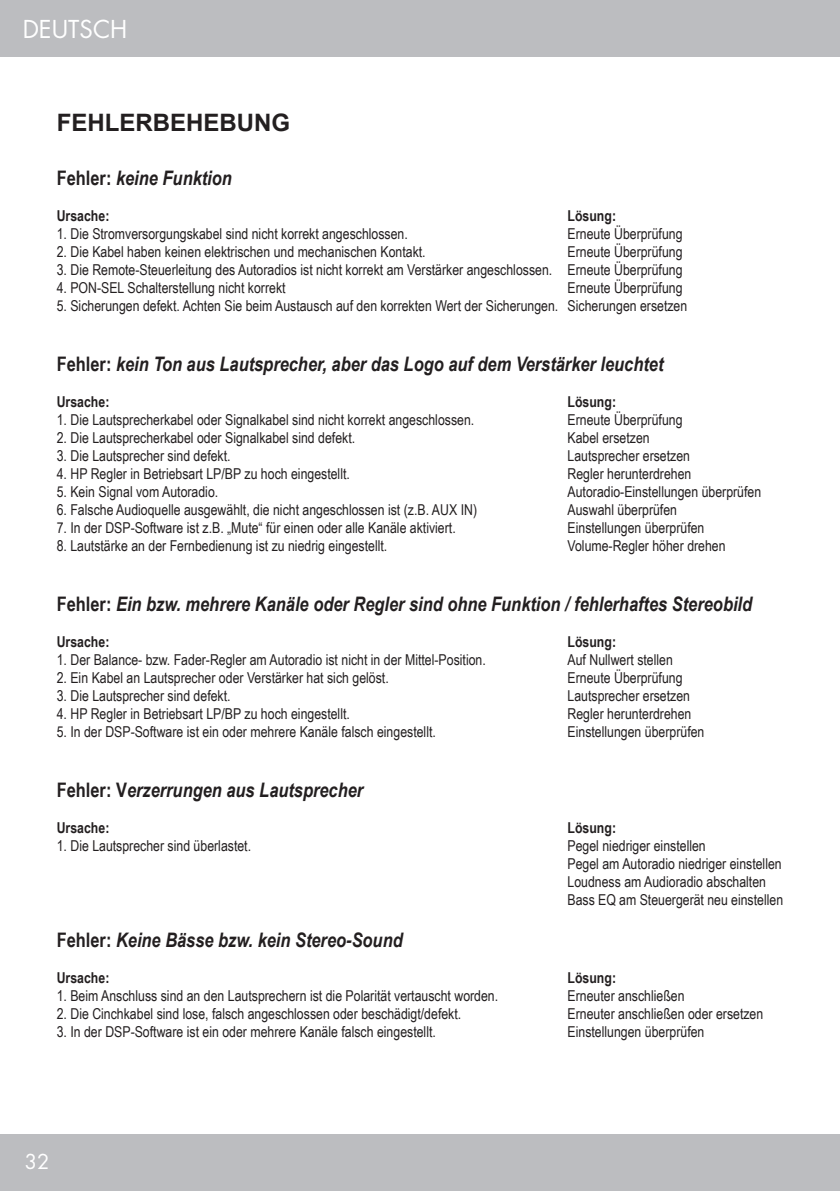
<style>
.page{position:relative;width:840px;height:1191px;background:#fff}
.page>*{position:absolute;margin:0;border:0;box-sizing:border-box;transform-origin:0 0}
.t1{font:700 24px "Arial";color:#231f20}
.t2{font:24px "Futura";color:#fff}
.t3{font:italic 700 20px "Arial Narrow";color:#231f20}
.t4{font:20px "Futura";color:#fff}
.t5{font:15px/18px "Arial Narrow";color:#231f20}
.t6{font:700 15px "Arial Narrow";color:#231f20}
.s1{font-style:normal}
</style>
<div class="page">
<div style="left:0;top:0;width:839px;height:57px;background:#bcbdc0"></div>
<div style="left:0;top:1134px;width:839px;height:57px;background:#bcbdc0"></div>
<h1 class="t2" style="left:23px;top:12px;width:106px">DEUTSCH</h1>
<h1 class="t1" style="left:57px;top:106px;width:235px">FEHLERBEHEBUNG</h1>
<h2 class="t3" style="left:57px;top:163px;width:176px"><span class="s1">Fehler:</span> keine Funktion</h2>
<p class="t6" style="left:57px;top:204px;width:54px">Ursache:</p>
<p class="t6" style="left:567px;top:204px;width:50px">Lösung:</p>
<p class="t5" style="left:57px;top:224px;width:352px">1. Die Stromversorgungskabel sind nicht korrekt angeschlossen.</p>
<p class="t5" style="left:567px;top:224px;width:116px">Erneute Überprüfung</p>
<p class="t5" style="left:57px;top:242px;width:370px">2. Die Kabel haben keinen elektrischen und mechanischen Kontakt.</p>
<p class="t5" style="left:567px;top:242px;width:116px">Erneute Überprüfung</p>
<p class="t5" style="left:57px;top:260px;width:627px">3. Die Remote-Steuerleitung des Autoradios ist nicht korrekt am Verstärker angeschlossen. Erneute Überprüfung</p>
<p class="t5" style="left:57px;top:278px;width:230px">4. PON-SEL Schalterstellung nicht korrekt</p>
<p class="t5" style="left:567px;top:278px;width:116px">Erneute Überprüfung</p>
<p class="t5" style="left:57px;top:296px;width:631px">5. Sicherungen defekt. Achten Sie beim Austausch auf den korrekten Wert der Sicherungen. Sicherungen ersetzen</p>
<h2 class="t3" style="left:57px;top:349px;width:608px"><span class="s1">Fehler:</span> kein Ton aus Lautsprecher, aber das Logo auf dem Verstärker leuchtet</h2>
<p class="t6" style="left:57px;top:390px;width:54px">Ursache:</p>
<p class="t6" style="left:567px;top:390px;width:50px">Lösung:</p>
<p class="t5" style="left:57px;top:410px;width:419px">1. Die Lautsprecherkabel oder Signalkabel sind nicht korrekt angeschlossen.</p>
<p class="t5" style="left:567px;top:410px;width:116px">Erneute Überprüfung</p>
<p class="t5" style="left:57px;top:428px;width:300px">2. Die Lautsprecherkabel oder Signalkabel sind defekt.</p>
<p class="t5" style="left:567px;top:428px;width:84px">Kabel ersetzen</p>
<p class="t5" style="left:57px;top:446px;width:175px">3. Die Lautsprecher sind defekt.</p>
<p class="t5" style="left:567px;top:446px;width:124px">Lautsprecher ersetzen</p>
<p class="t5" style="left:57px;top:464px;width:294px">4. HP Regler in Betriebsart LP/BP zu hoch eingestellt.</p>
<p class="t5" style="left:567px;top:464px;width:125px">Regler herunterdrehen</p>
<p class="t5" style="left:57px;top:482px;width:163px">5. Kein Signal vom Autoradio.</p>
<p class="t5" style="left:567px;top:482px;width:195px">Autoradio-Einstellungen überprüfen</p>
<p class="t5" style="left:57px;top:500px;width:421px">6. Falsche Audioquelle ausgewählt, die nicht angeschlossen ist (z.B. AUX IN)</p>
<p class="t5" style="left:567px;top:500px;width:111px">Auswahl überprüfen</p>
<p class="t5" style="left:57px;top:518px;width:400px">7. In der DSP-Software ist z.B. „Mute“ für einen oder alle Kanäle aktiviert.</p>
<p class="t5" style="left:567px;top:518px;width:138px">Einstellungen überprüfen</p>
<p class="t5" style="left:57px;top:536px;width:332px">8. Lautstärke an der Fernbedienung ist zu niedrig eingestellt.</p>
<p class="t5" style="left:567px;top:536px;width:159px">Volume-Regler höher drehen</p>
<h2 class="t3" style="left:57px;top:589px;width:696px"><span class="s1">Fehler:</span> Ein bzw. mehrere Kanäle oder Regler sind ohne Funktion / fehlerhaftes Stereobild</h2>
<p class="t6" style="left:57px;top:630px;width:54px">Ursache:</p>
<p class="t6" style="left:567px;top:630px;width:50px">Lösung:</p>
<p class="t5" style="left:57px;top:650px;width:430px">1. Der Balance- bzw. Fader-Regler am Autoradio ist nicht in der Mittel-Position.</p>
<p class="t5" style="left:567px;top:650px;width:107px">Auf Nullwert stellen</p>
<p class="t5" style="left:57px;top:668px;width:333px">2. Ein Kabel an Lautsprecher oder Verstärker hat sich gelöst.</p>
<p class="t5" style="left:567px;top:668px;width:116px">Erneute Überprüfung</p>
<p class="t5" style="left:57px;top:686px;width:175px">3. Die Lautsprecher sind defekt.</p>
<p class="t5" style="left:567px;top:686px;width:124px">Lautsprecher ersetzen</p>
<p class="t5" style="left:57px;top:704px;width:294px">4. HP Regler in Betriebsart LP/BP zu hoch eingestellt.</p>
<p class="t5" style="left:567px;top:704px;width:125px">Regler herunterdrehen</p>
<p class="t5" style="left:57px;top:722px;width:380px">5. In der DSP-Software ist ein oder mehrere Kanäle falsch eingestellt.</p>
<p class="t5" style="left:567px;top:722px;width:138px">Einstellungen überprüfen</p>
<h2 class="t3" style="left:57px;top:775px;width:308px"><span class="s1">Fehler: V</span>erzerrungen aus Lautsprecher</h2>
<p class="t6" style="left:57px;top:816px;width:54px">Ursache:</p>
<p class="t6" style="left:567px;top:816px;width:50px">Lösung:</p>
<p class="t5" style="left:57px;top:836px;width:196px">1. Die Lautsprecher sind überlastet.</p>
<p class="t5" style="left:567px;top:836px;width:217px">Pegel niedriger einstellen<br>Pegel am Autoradio niedriger einstellen Loudness am Audioradio abschalten Bass EQ am Steuergerät neu einstellen</p>
<h2 class="t3" style="left:57px;top:925px;width:347px"><span class="s1">Fehler:</span> Keine Bässe bzw. kein Stereo-Sound</h2>
<p class="t6" style="left:57px;top:966px;width:54px">Ursache:</p>
<p class="t6" style="left:567px;top:966px;width:50px">Lösung:</p>
<p class="t5" style="left:57px;top:986px;width:443px">1. Beim Anschluss sind an den Lautsprechern ist die Polarität vertauscht worden.</p>
<p class="t5" style="left:567px;top:986px;width:118px">Erneuter anschließen</p>
<p class="t5" style="left:57px;top:1004px;width:406px">2. Die Cinchkabel sind lose, falsch angeschlossen oder beschädigt/defekt.</p>
<p class="t5" style="left:567px;top:1004px;width:197px">Erneuter anschließen oder ersetzen</p>
<p class="t5" style="left:57px;top:1022px;width:380px">3. In der DSP-Software ist ein oder mehrere Kanäle falsch eingestellt.</p>
<p class="t5" style="left:567px;top:1022px;width:138px">Einstellungen überprüfen</p>
<h2 class="t4" style="left:25px;top:1148px;width:26px">32</h2>
</div>
